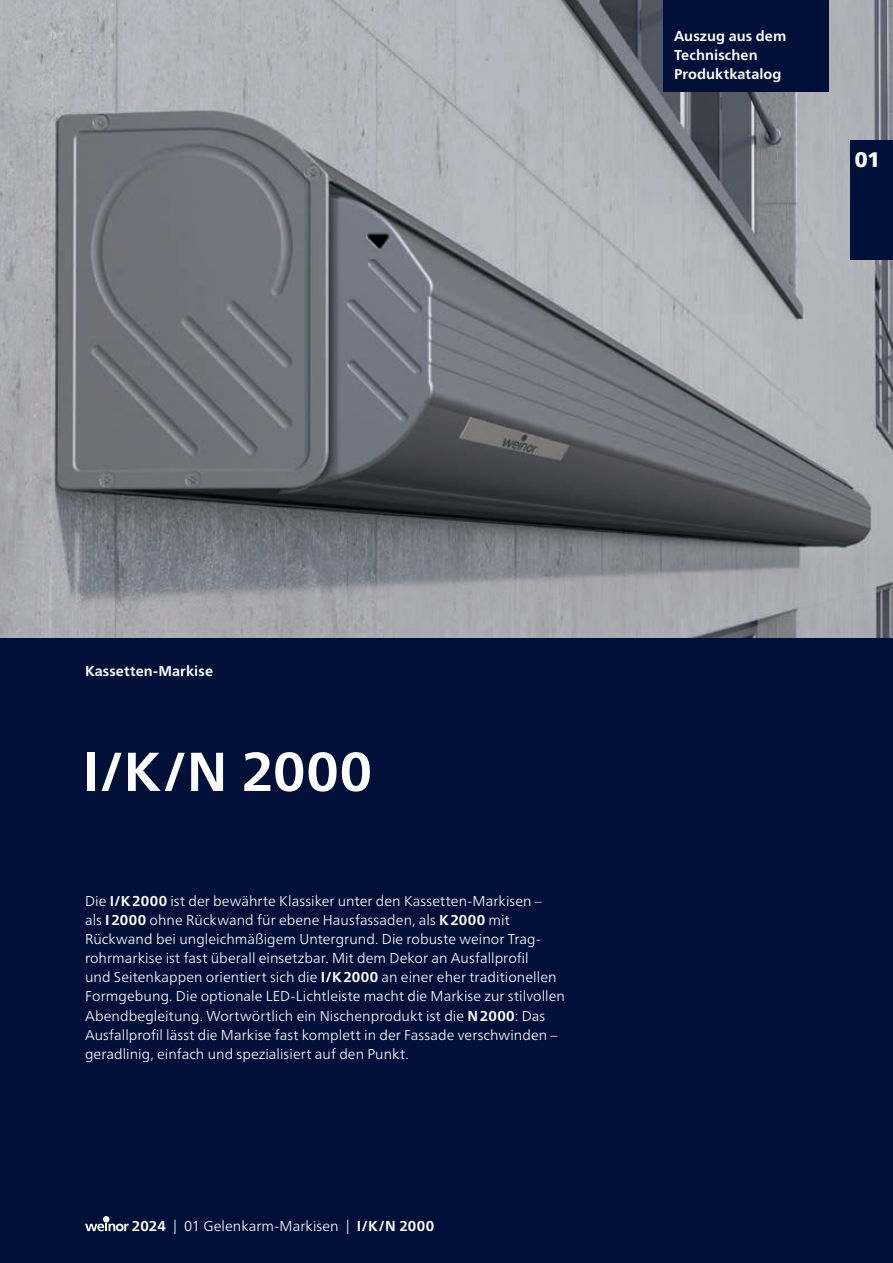
<style>
.page{position:relative;width:893px;height:1263px;background:#fff}
.page>*{position:absolute;margin:0;border:0;box-sizing:border-box;transform-origin:0 0}
.t1{font:700 54.75px "Frutiger Neue LTW1 G";color:#fff}
.t2{font:900 21px "Frutiger Neue LTW1 G";color:#fff}
.t3{font:300 14.25px/19.2px "Frutiger Neue LTW1 G";letter-spacing:.005em;color:#fff}
.t4{font:700 14.25px/19.2px "Frutiger Neue LTW1 G";letter-spacing:.01em;color:#fff}
.s1{font-weight:700}
</style>
<div class="page">
<div style="left:0;top:638px;width:893px;height:625px;background:#001039"></div>
<img style="left:0;top:0;width:893px;height:638px">
<div style="left:850px;top:140px;width:43px;height:119px;background:#001039"></div>
<svg style="left:85px;top:1216px;width:44px;height:15px"></svg>
<div style="left:663px;top:0;width:166px;height:92px;background:#001039"></div>
<p class="t4" style="left:674px;top:26px;width:114px">Auszug aus dem<br>Technischen<br>Produktkatalog</p>
<h2 class="t2" style="left:855px;top:144px;width:27px">01</h2>
<p class="t4" style="left:85px;top:661px;width:130px">Kassetten-Markise</p>
<h1 class="t1" style="left:83px;top:739px;width:291px">I/K/N 2000</h1>
<p class="t3" style="left:85px;top:891px;width:481px">Die <span class="s1">I/K2000</span> ist der bewährte Klassiker unter den Kassetten-Markisen –<br>als <span class="s1">I2000</span> ohne Rückwand für ebene Hausfassaden, als <span class="s1">K2000</span> mit Rückwand bei ungleichmäßigem Untergrund. Die robuste weinor Trag&shy;rohrmarkise ist fast überall einsetzbar. Mit dem Dekor an Ausfallprofil<br>und Seitenkappen orientiert sich die <span class="s1">I/K2000</span> an einer eher traditionellen Formgebung. Die optionale LED-Lichtleiste macht die Markise zur stilvollen Abendbegleitung. Wortwörtlich ein Nischenprodukt ist die <span class="s1">N2000</span>: Das Ausfallprofil lässt die Markise fast komplett in der Fassade verschwinden – geradlinig, einfach und spezialisiert auf den Punkt.</p>
<p class="t3" style="left:132px;top:1216px;width:304px"><span class="s1">2024</span> | 01 Gelenkarm-Markisen | <span class="s1">I/K/N 2000</span></p>
</div>
